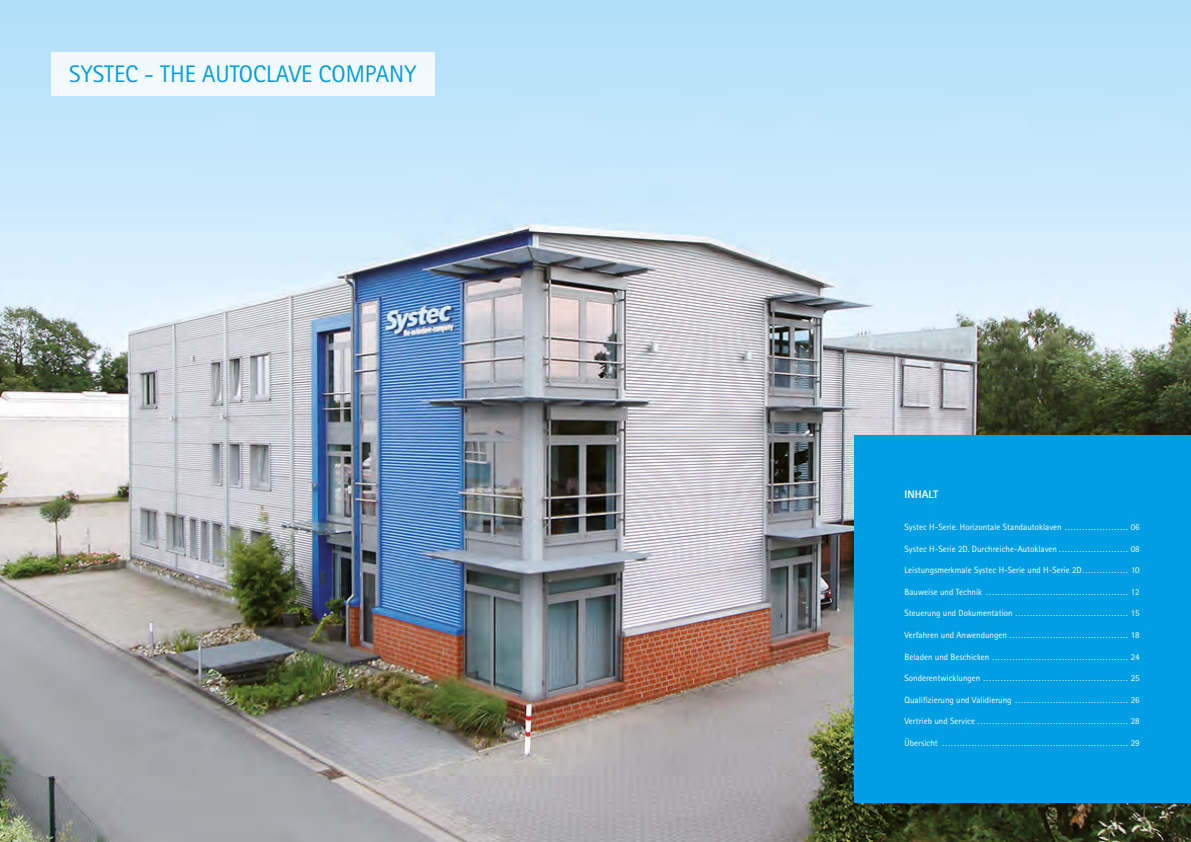
<style>
.page{position:relative;width:1191px;height:842px;background:#fff}
.page>*{position:absolute;margin:0;border:0;box-sizing:border-box;transform-origin:0 0}
.HL_RotisSansSerif_24pt_28_8pt{font:24px "Rotis Sans Serif Std";color:#009fe3}
.FL_RotisSansSerif_extra_bold_9pt_10_8pt{font:800 11px "Rotis Sans Serif Std";color:#fff}
.FL_RotisSansSerif_9pt_10_8pt{font:9px "Rotis Sans Serif Std";color:#fff}
</style>
<div class="page">
<img style="left:0;top:0;width:1191px;height:842px">
<div style="left:51px;top:52px;width:383px;height:43px;background:#f3fafe"></div>
<div style="left:854px;top:436px;width:337px;height:367px;background:#009fe3"></div>
<p class="HL_RotisSansSerif_24pt_28_8pt" style="left:69px;top:60px;width:349px">SYSTEC - THE AUTOCLAVE COMPANY</p>
<p class="FL_RotisSansSerif_extra_bold_9pt_10_8pt" style="left:904px;top:487px;width:35px">INHALT</p>
<p class="FL_RotisSansSerif_9pt_10_8pt" style="left:904px;top:522px;width:236px">Systec H-Serie. Horizontale Standautoklaven ...................... 06</p>
<p class="FL_RotisSansSerif_9pt_10_8pt" style="left:904px;top:543px;width:236px">Systec H-Serie 2D. Durchreiche-Autoklaven ........................ 08</p>
<p class="FL_RotisSansSerif_9pt_10_8pt" style="left:904px;top:565px;width:236px">Leistungsmerkmale Systec H-Serie und H-Serie 2D................ 10</p>
<p class="FL_RotisSansSerif_9pt_10_8pt" style="left:904px;top:586px;width:236px">Bauweise und Technik ................................................. 12</p>
<p class="FL_RotisSansSerif_9pt_10_8pt" style="left:904px;top:608px;width:236px">Steuerung und Dokumentation ....................................... 15</p>
<p class="FL_RotisSansSerif_9pt_10_8pt" style="left:904px;top:630px;width:236px">Verfahren und Anwendungen ......................................... 18</p>
<p class="FL_RotisSansSerif_9pt_10_8pt" style="left:904px;top:651px;width:236px">Beladen und Beschicken ............................................... 24</p>
<p class="FL_RotisSansSerif_9pt_10_8pt" style="left:904px;top:673px;width:236px">Sonderentwicklungen .................................................. 25</p>
<p class="FL_RotisSansSerif_9pt_10_8pt" style="left:904px;top:694px;width:236px">Qualifizierung und Validierung ....................................... 26</p>
<p class="FL_RotisSansSerif_9pt_10_8pt" style="left:904px;top:716px;width:236px">Vertrieb und Service .................................................... 28</p>
<p class="FL_RotisSansSerif_9pt_10_8pt" style="left:904px;top:738px;width:236px">Übersicht ................................................................ 29</p>
</div>
